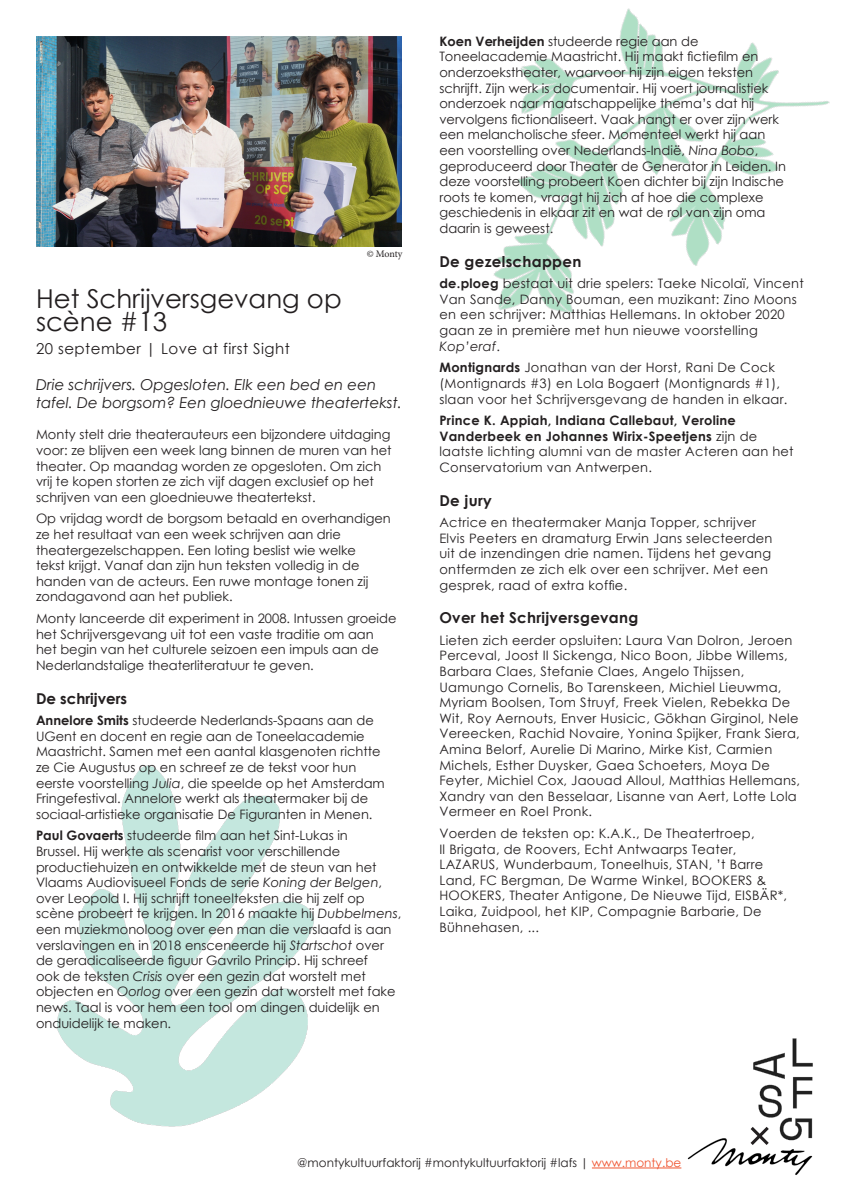
<style>
.page{position:relative;width:842px;height:1191px;background:#fff}
.page>*{position:absolute;margin:0;border:0;box-sizing:border-box;transform-origin:0 0}
.t1{font:26px/23px "Century Gothic";color:#231f20}
.t2{font:italic 15px/18px "Century Gothic";color:#231f20}
.t3{font:700 15px "Century Gothic";letter-spacing:.02em;color:#231f20}
.t4{font:15px "Century Gothic";letter-spacing:.03em;color:#231f20}
.t5{font:700 15px "Century Gothic";color:#231f20}
.t6{font:13px/15.6px "Century Gothic";color:#231f20}
.t7{font:13px/15.6px "Century Gothic";letter-spacing:.02em;color:#231f20}
.t8{font:12px "Century Gothic";color:#231f20}
.t9{font:10px "Minion Pro";letter-spacing:-.015em;color:#231f20}
.s1{font-weight:700}
.s2{font-style:italic}
.s3{color:#f05632}
</style>
<div class="page">
<img style="left:494px;top:8px;width:336px;height:306px">
<img style="left:57px;top:765px;width:257px;height:362px">
<img style="left:687px;top:1138px;width:126px;height:37px">
<img style="left:36px;top:36px;width:366px;height:211px">
<hr style="left:592px;top:1167px;width:89px;height:1px;background:#f05632">
<img style="left:753px;top:1038px;width:60px;height:109px">
<svg style="left:744px;top:1120px;width:32px;height:32px"></svg>
<p class="t9" style="left:367px;top:247px;width:37px">© Monty</p>
<p class="t1" style="left:36px;top:287px;width:307px">Het Schrijversgevang op scène #13</p>
<p class="t4" style="left:36px;top:338px;width:255px">20 september | Love at first Sight</p>
<p class="t2" style="left:36px;top:375px;width:368px">Drie schrijvers. Opgesloten. Elk een bed en een tafel. De borgsom? Een gloednieuwe theatertekst.</p>
<p class="t6" style="left:36px;top:427px;width:357px">Monty stelt drie theaterauteurs een bijzondere uitdaging voor: ze blijven een week lang binnen de muren van het theater. Op maandag worden ze opgesloten. Om zich vrij te kopen storten ze zich vijf dagen exclusief op het schrijven van een gloednieuwe theatertekst.</p>
<p class="t6" style="left:36px;top:511px;width:356px">Op vrijdag wordt de borgsom betaald en overhandigen ze het resultaat van een week schrijven aan drie theatergezelschappen. Een loting beslist wie welke<br>tekst krijgt. Vanaf dan zijn hun teksten volledig in de handen van de acteurs. Een ruwe montage tonen zij zondagavond aan het publiek.</p>
<p class="t6" style="left:36px;top:610px;width:362px">Monty lanceerde dit experiment in 2008. Intussen groeide het Schrijversgevang uit tot een vaste traditie om aan het begin van het culturele seizoen een impuls aan de Nederlandstalige theaterliteratuur te geven.</p>
<p class="t5" style="left:36px;top:686px;width:93px">De schrijvers</p>
<p class="t6" style="left:36px;top:712px;width:350px"><span class="s1">Annelore Smits</span> studeerde Nederlands-Spaans aan de UGent en docent en regie aan de Toneelacademie Maastricht. Samen met een aantal klasgenoten richtte ze Cie Augustus op en schreef ze de tekst voor hun eerste voorstelling <span class="s2">Julia</span>, die speelde op het Amsterdam Fringefestival. Annelore werkt als theatermaker bij de sociaal-artistieke organisatie De Figuranten in Menen.</p>
<p class="t6" style="left:36px;top:827px;width:367px"><span class="s1">Paul Govaerts</span> studeerde film aan het Sint-Lukas in<br>Brussel. Hij werkte als scenarist voor verschillende productiehuizen en ontwikkelde met de steun van het Vlaams Audiovisueel Fonds de serie <span class="s2">Koning der Belgen</span>, over Leopold I. Hij schrijft toneelteksten die hij zelf op scène probeert te krijgen. In 2016 maakte hij <span class="s2">Dubbelmens</span>, een muziekmonoloog over een man die verslaafd is aan verslavingen en in 2018 ensceneerde hij <span class="s2">Startschot</span> over de geradicaliseerde figuur Gavrilo Princip. Hij schreef<br>ook de teksten <span class="s2">Crisis</span> over een gezin dat worstelt met objecten en <span class="s2">Oorlog</span> over een gezin dat worstelt met fake news. Taal is voor hem een tool om dingen duidelijk en onduidelijk te maken.</p>
<p class="t6" style="left:439px;top:33px;width:348px"><span class="s1">Koen Verheijden</span> studeerde regie aan de Toneelacademie Maastricht. Hij maakt fictiefilm en onderzoekstheater, waarvoor hij zijn eigen teksten schrijft. Zijn werk is documentair. Hij voert journalistiek onderzoek naar maatschappelijke thema’s dat hij vervolgens fictionaliseert. Vaak hangt er over zijn werk een melancholische sfeer. Momenteel werkt hij aan een voorstelling over Nederlands-Indië, <span class="s2">Nina Bobo</span>, geproduceerd door Theater de Generator in Leiden. In deze voorstelling probeert Koen dichter bij zijn Indische roots te komen, vraagt hij zich af hoe die complexe geschiedenis in elkaar zit en wat de rol van zijn oma daarin is geweest.</p>
<p class="t3" style="left:439px;top:250px;width:143px">De gezelschappen</p>
<p class="t7" style="left:439px;top:275px;width:366px"><span class="s1">de.ploeg</span> bestaat uit drie spelers: Taeke Nicolaï, Vincent Van Sande, Danny Bouman, een muzikant: Zino Moons en een schrijver: Matthias Hellemans. In oktober 2020 gaan ze in première met hun nieuwe voorstelling <span class="s2">Kop’eraf</span>.</p>
<p class="t7" style="left:439px;top:359px;width:350px"><span class="s1">Montignards</span> Jonathan van der Horst, Rani De Cock (Montignards #3) en Lola Bogaert (Montignards #1), slaan voor het Schrijversgevang de handen in elkaar.</p>
<p class="t7" style="left:439px;top:412px;width:356px"><span class="s1">Prince K. Appiah, Indiana Callebaut, Veroline Vanderbeek en Johannes Wirix-Speetjens</span> zijn de laatste lichting alumni van de master Acteren aan het Conservatorium van Antwerpen.</p>
<p class="t3" style="left:439px;top:489px;width:54px">De jury</p>
<p class="t7" style="left:439px;top:514px;width:335px">Actrice en theatermaker Manja Topper, schrijver Elvis Peeters en dramaturg Erwin Jans selecteerden uit de inzendingen drie namen. Tijdens het gevang ontfermden ze zich elk over een schrijver. Met een gesprek, raad of extra koffie.</p>
<p class="t3" style="left:439px;top:606px;width:200px">Over het Schrijversgevang</p>
<p class="t7" style="left:439px;top:632px;width:362px">Lieten zich eerder opsluiten: Laura Van Dolron, Jeroen Perceval, Joost II Sickenga, Nico Boon, Jibbe Willems, Barbara Claes, Stefanie Claes, Angelo Thijssen, Uamungo Cornelis, Bo Tarenskeen, Michiel Lieuwma, Myriam Boolsen, Tom Struyf, Freek Vielen, Rebekka De Wit, Roy Aernouts, Enver Husicic, Gökhan Girginol, Nele Vereecken, Rachid Novaire, Yonina Spijker, Frank Siera, Amina Belorf, Aurelie Di Marino, Mirke Kist, Carmien Michels, Esther Duysker, Gaea Schoeters, Moya De Feyter, Michiel Cox, Jaouad Alloul, Matthias Hellemans, Xandry van den Besselaar, Lisanne van Aert, Lotte Lola Vermeer en Roel Pronk.</p>
<p class="t7" style="left:439px;top:825px;width:349px">Voerden de teksten op: K.A.K., De Theatertroep,<br>Il Brigata, de Roovers, Echt Antwaarps Teater, LAZARUS, Wunderbaum, Toneelhuis, STAN, ’t Barre Land, FC Bergman, De Warme Winkel, BOOKERS &amp; HOOKERS, Theater Antigone, De Nieuwe Tijd, EISBÄR*, Laika, Zuidpool, het KIP, Compagnie Barbarie, De Bühnehasen, ...</p>
<p class="t8" style="left:297px;top:1154px;width:386px">@montykultuurfaktorij #montykultuurfaktorij #lafs | <span class="s3">www.monty.be</span></p>
</div>
